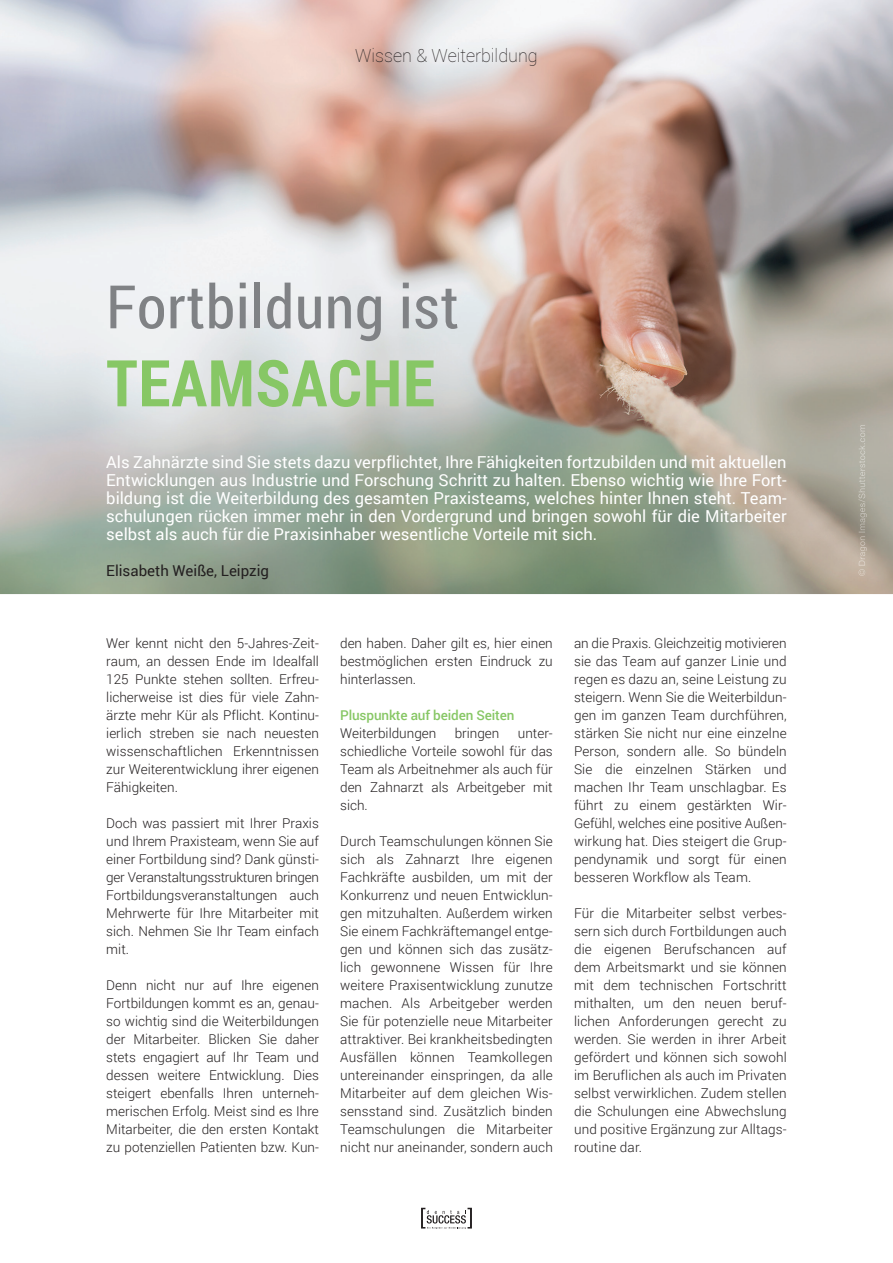
<style>
.page{position:relative;width:893px;height:1263px;background:#fff}
.page>*{position:absolute;margin:0;border:0;box-sizing:border-box;transform-origin:0 0}
.t1{font:700 64.5px "Roboto Condensed";letter-spacing:.015em;color:#87c765}
.t2{font:60px "Roboto Condensed";letter-spacing:.015em;color:#808285}
.t3{font:100 18px "Roboto";color:#231f20}
.t4{font:16.5px/18px "Roboto";color:#fff;text-align:justify}
.t5{font:15px "Roboto";color:#231f20}
.t6{font:300 13.5px/18px "Roboto";color:#231f20;text-align:justify}
.t7{font:500 13.5px "Roboto";letter-spacing:-.01em;color:#87c765}
</style>
<div class="page">
<img style="left:0;top:0;width:893px;height:594px">
<svg style="left:421px;top:1208px;width:51px;height:21px"></svg>
<img style="left:858px;top:425px;width:9px;height:151px">
<h3 class="t3" style="left:355px;top:43px;width:184px">Wissen &amp; Weiterbildung</h3>
<h2 class="t2" style="left:106px;top:265px;width:354px">Fortbildung ist</h2>
<h1 class="t1" style="left:106px;top:338px;width:330px">TEAMSACHE</h1>
<p class="t4" style="left:106px;top:453px;width:682px">Als Zahnärzte sind Sie stets dazu verpflichtet, Ihre Fähigkeiten fortzubilden und mit aktuellen Entwicklungen aus Industrie und Forschung Schritt zu halten. Ebenso wichtig wie Ihre Fort&shy;bildung ist die Weiterbildung des gesamten Praxisteams, welches hinter Ihnen steht. Team&shy;schulungen rücken immer mehr in den Vordergrund und bringen sowohl für die Mitarbeiter selbst als auch für die Praxisinhaber wesentliche Vorteile mit sich.</p>
<p class="t5" style="left:106px;top:560px;width:164px">Elisabeth Weiße, Leipzig</p>
<p class="t6" style="left:106px;top:634px;width:214px">Wer kennt nicht den 5-Jahres-Zeit&shy;raum, an dessen Ende im Idealfall 125 Punkte stehen sollten. Erfreu&shy;licherweise ist dies für viele Zahn&shy;ärzte mehr Kür als Pflicht. Kontinu&shy;ierlich streben sie nach neuesten wissenschaftlichen Erkenntnissen zur Weiterentwicklung ihrer eigenen Fähigkeiten.</p>
<p class="t6" style="left:106px;top:814px;width:214px">Doch was passiert mit Ihrer Praxis und Ihrem Praxisteam, wenn Sie auf einer Fortbildung sind? Dank günsti&shy;ger Veranstaltungsstrukturen bringen Fortbildungsveranstaltungen auch Mehrwerte für Ihre Mitarbeiter mit sich. Nehmen Sie Ihr Team einfach mit.</p>
<p class="t6" style="left:106px;top:976px;width:214px">Denn nicht nur auf Ihre eigenen Fortbildungen kommt es an, genau&shy;so wichtig sind die Weiterbildungen der Mitarbeiter. Blicken Sie daher stets engagiert auf Ihr Team und dessen weitere Entwicklung. Dies steigert ebenfalls Ihren unterneh&shy;merischen Erfolg. Meist sind es Ihre Mitarbeiter, die den ersten Kontakt zu potenziellen Patienten bzw. Kun-</p>
<p class="t6" style="left:340px;top:634px;width:214px">den haben. Daher gilt es, hier einen bestmöglichen ersten Eindruck zu hinterlassen.</p>
<p class="t7" style="left:340px;top:706px;width:176px">Pluspunkte auf beiden Seiten</p>
<p class="t6" style="left:340px;top:724px;width:98px">Weiterbildungen</p>
<p class="t6" style="left:455px;top:724px;width:46px">bringen</p>
<p class="t6" style="left:340px;top:724px;width:214px;text-indent:178px">unter&shy;schiedliche Vorteile sowohl für das Team als Arbeitnehmer als auch für den Zahnarzt als Arbeitgeber mit sich.</p>
<p class="t6" style="left:340px;top:832px;width:214px">Durch Teamschulungen können Sie sich als Zahnarzt Ihre eigenen Fach kräfte ausbilden, um mit der Konkurrenz und neuen Entwicklun&shy;gen mitzuhalten. Außerdem wirken Sie einem Fachkräftemangel entge&shy;gen und können sich das zusätz&shy;lich gewonnene Wissen für Ihre weitere Praxisentwicklung zunutze machen. Als Arbeitgeber werden Sie für potenzielle neue Mitarbeiter attraktiver. Bei krankheitsbedingten Ausfällen können Teamkollegen unter einander einspringen, da alle Mitarbeiter auf dem gleichen Wis&shy;sensstand sind. Zusätzlich binden Teamschulungen die Mitarbeiter nicht nur aneinander, sondern auch</p>
<p class="t6" style="left:574px;top:634px;width:214px">an die Praxis. Gleichzeitig moti vieren sie das Team auf ganzer Linie und regen es dazu an, seine Leistung zu steigern. Wenn Sie die Weiterbildun&shy;gen im ganzen Team durchführen, stärken Sie nicht nur eine einzelne Person, sondern alle. So bündeln Sie die einzelnen Stärken und machen Ihr Team unschlagbar. Es führt zu einem gestärkten Wir-Gefühl, welches eine positive Außen&shy;wirkung hat. Dies steigert die Grup&shy;pendynamik und sorgt für einen besseren Workflow als Team.</p>
<p class="t6" style="left:574px;top:904px;width:214px">Für die Mitarbeiter selbst verbes&shy;sern sich durch Fortbildungen auch die eigenen Berufschancen auf dem Arbeitsmarkt und sie können mit dem technischen Fortschritt mithalten, um den neuen beruf&shy;lichen Anforderungen gerecht zu werden. Sie werden in ihrer Arbeit gefördert und können sich sowohl im Beruflichen als auch im Privaten selbst verwirklichen. Zudem stellen die Schulungen eine Abwechslung und positive Ergänzung zur Alltags&shy;routine dar.</p>
</div>
